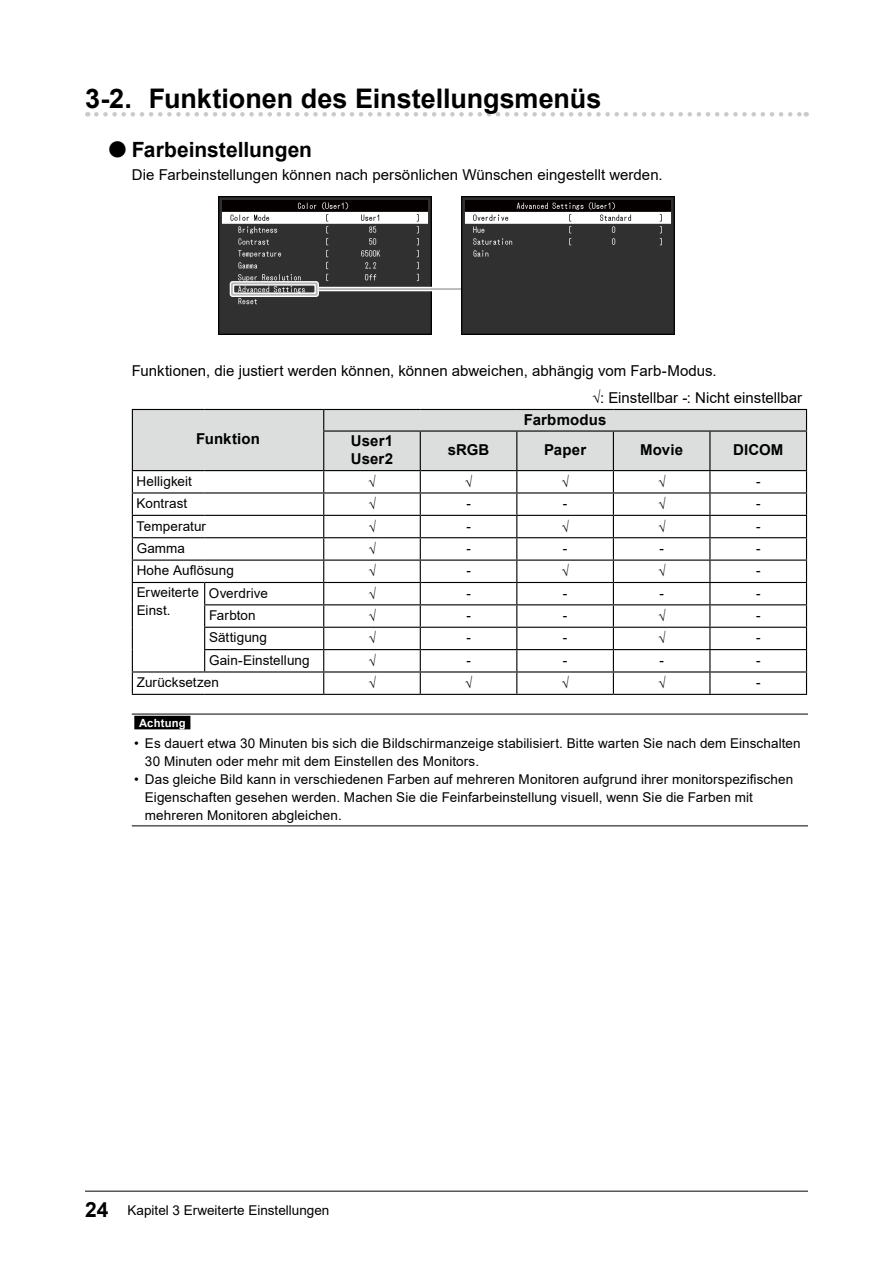
<style>
.page{position:relative;width:893px;height:1263px;background:#fff}
.page>*{position:absolute;margin:0;border:0;box-sizing:border-box;transform-origin:0 0}
.t1{font:700 27px "Arial";letter-spacing:-.005em;color:#000}
.t2{font:700 21px "Arial";color:#000}
.t3{font:15px/27.6px "Arial";color:#000}
.t4{font:700 15px/18px "Arial";letter-spacing:.01em;color:#000}
.t5{font:13.5px/18px "Arial";letter-spacing:.005em;color:#000}
.t6{font:700 11.25px "Arial";letter-spacing:.02em;color:#fff}
.s1{font-size:37.8px}
.s2{font-weight:700;font-size:21px}
</style>
<div class="page">
<svg style="left:96px;top:112px;width:711px;height:5px"></svg>
<img style="left:218px;top:197px;width:213px;height:137px">
<div style="left:230px;top:281px;width:89px;height:16px;border:4px solid #fff"></div>
<div style="left:231px;top:282px;width:87px;height:14px;border:2px solid #b5b6b6"></div>
<hr style="left:319px;top:287px;width:149px;height:4px;background:#fff">
<hr style="left:319px;top:288px;width:149px;height:2px;background:#b5b6b6">
<img style="left:462px;top:197px;width:212px;height:137px">
<svg style="left:132px;top:409px;width:675px;height:285px"></svg>
<hr style="left:205px;top:671px;width:119px;height:1px;background:#000">
<hr style="left:324px;top:671px;width:96px;height:1px;background:#000">
<hr style="left:420px;top:671px;width:97px;height:1px;background:#000">
<hr style="left:517px;top:671px;width:96px;height:1px;background:#000">
<hr style="left:613px;top:671px;width:97px;height:1px;background:#000">
<hr style="left:710px;top:671px;width:97px;height:1px;background:#000">
<hr style="left:132px;top:694px;width:73px;height:1px;background:#000">
<hr style="left:205px;top:694px;width:119px;height:1px;background:#000">
<hr style="left:324px;top:694px;width:96px;height:1px;background:#000">
<hr style="left:420px;top:694px;width:97px;height:1px;background:#000">
<hr style="left:517px;top:694px;width:96px;height:1px;background:#000">
<hr style="left:613px;top:694px;width:97px;height:1px;background:#000">
<hr style="left:710px;top:694px;width:97px;height:1px;background:#000">
<hr style="left:132px;top:714px;width:676px;height:1px;background:#000">
<hr style="left:132px;top:825px;width:676px;height:1px;background:#000">
<div style="left:134px;top:716px;width:56px;height:13px;background:#000"></div>
<hr style="left:85px;top:1190px;width:723px;height:2px;background:#595757">
<h1 class="t1" style="left:85px;top:80px;width:518px">3-2. Funktionen des Einstellungsmenüs</h1>
<h2 class="t2" style="left:106px;top:134px;width:207px"><span class="s1">●</span>Farbeinstellungen</h2>
<p class="t3" style="left:132px;top:161px;width:532px">Die Farbeinstellungen können nach persönlichen Wünschen eingestellt werden.</p>
<p class="t3" style="left:592px;top:356px;width:212px;text-indent:-460px">Funktionen, die justiert werden können, können abweichen, abhängig vom Farb-Modus.<br>√: Einstellbar -: Nicht einstellbar</p>
<p class="t4" style="left:196px;top:430px;width:65px">Funktion</p>
<p class="t4" style="left:524px;top:410px;width:84px">Farbmodus</p>
<p class="t4" style="left:351px;top:432px;width:44px">User1<br>User2</p>
<p class="t4" style="left:448px;top:441px;width:43px">sRGB</p>
<p class="t4" style="left:544px;top:441px;width:44px">Paper</p>
<p class="t4" style="left:640px;top:441px;width:44px">Movie</p>
<p class="t4" style="left:733px;top:441px;width:52px">DICOM</p>
<p class="t5" style="left:137px;top:472px;width:57px">Helligkeit</p>
<p class="t5" style="left:368px;top:473px;width:9px">√</p>
<p class="t5" style="left:465px;top:473px;width:9px">√</p>
<p class="t5" style="left:561px;top:473px;width:9px">√</p>
<p class="t5" style="left:658px;top:473px;width:9px">√</p>
<p class="t5" style="left:756px;top:472px;width:6px">-</p>
<p class="t5" style="left:137px;top:494px;width:52px">Kontrast</p>
<p class="t5" style="left:368px;top:495px;width:9px">√</p>
<p class="t5" style="left:466px;top:494px;width:6px">-</p>
<p class="t5" style="left:563px;top:494px;width:6px">-</p>
<p class="t5" style="left:658px;top:495px;width:9px">√</p>
<p class="t5" style="left:756px;top:494px;width:6px">-</p>
<p class="t5" style="left:137px;top:517px;width:71px">Temperatur</p>
<p class="t5" style="left:368px;top:518px;width:9px">√</p>
<p class="t5" style="left:466px;top:517px;width:6px">-</p>
<p class="t5" style="left:561px;top:518px;width:9px">√</p>
<p class="t5" style="left:658px;top:518px;width:9px">√</p>
<p class="t5" style="left:756px;top:517px;width:6px">-</p>
<p class="t5" style="left:137px;top:539px;width:50px">Gamma</p>
<p class="t5" style="left:368px;top:540px;width:9px">√</p>
<p class="t5" style="left:466px;top:539px;width:6px">-</p>
<p class="t5" style="left:563px;top:539px;width:6px">-</p>
<p class="t5" style="left:659px;top:539px;width:6px">-</p>
<p class="t5" style="left:756px;top:539px;width:6px">-</p>
<p class="t5" style="left:137px;top:561px;width:99px">Hohe Auflösung</p>
<p class="t5" style="left:368px;top:562px;width:9px">√</p>
<p class="t5" style="left:466px;top:561px;width:6px">-</p>
<p class="t5" style="left:561px;top:562px;width:9px">√</p>
<p class="t5" style="left:658px;top:562px;width:9px">√</p>
<p class="t5" style="left:756px;top:561px;width:6px">-</p>
<p class="t5" style="left:137px;top:583px;width:64px">Erweiterte<br>Einst.</p>
<p class="t5" style="left:209px;top:584px;width:61px">Overdrive</p>
<p class="t5" style="left:368px;top:585px;width:9px">√</p>
<p class="t5" style="left:466px;top:584px;width:6px">-</p>
<p class="t5" style="left:563px;top:584px;width:6px">-</p>
<p class="t5" style="left:659px;top:584px;width:6px">-</p>
<p class="t5" style="left:756px;top:584px;width:6px">-</p>
<p class="t5" style="left:209px;top:606px;width:48px">Farbton</p>
<p class="t5" style="left:368px;top:607px;width:9px">√</p>
<p class="t5" style="left:466px;top:606px;width:6px">-</p>
<p class="t5" style="left:563px;top:606px;width:6px">-</p>
<p class="t5" style="left:658px;top:607px;width:9px">√</p>
<p class="t5" style="left:756px;top:606px;width:6px">-</p>
<p class="t5" style="left:209px;top:628px;width:60px">Sättigung</p>
<p class="t5" style="left:368px;top:630px;width:9px">√</p>
<p class="t5" style="left:466px;top:628px;width:6px">-</p>
<p class="t5" style="left:563px;top:628px;width:6px">-</p>
<p class="t5" style="left:658px;top:630px;width:9px">√</p>
<p class="t5" style="left:756px;top:628px;width:6px">-</p>
<p class="t5" style="left:209px;top:651px;width:102px">Gain-Einstellung</p>
<p class="t5" style="left:368px;top:652px;width:9px">√</p>
<p class="t5" style="left:466px;top:651px;width:6px">-</p>
<p class="t5" style="left:563px;top:651px;width:6px">-</p>
<p class="t5" style="left:659px;top:651px;width:6px">-</p>
<p class="t5" style="left:756px;top:651px;width:6px">-</p>
<p class="t5" style="left:137px;top:673px;width:84px">Zurücksetzen</p>
<p class="t5" style="left:368px;top:674px;width:9px">√</p>
<p class="t5" style="left:465px;top:674px;width:9px">√</p>
<p class="t5" style="left:561px;top:674px;width:9px">√</p>
<p class="t5" style="left:658px;top:674px;width:9px">√</p>
<p class="t5" style="left:756px;top:673px;width:6px">-</p>
<p class="t6" style="left:139px;top:715px;width:48px">Achtung</p>
<p class="t5" style="left:145px;top:734px;width:657px;text-indent:-11px">• Es dauert etwa 30 Minuten bis sich die Bildschirmanzeige stabilisiert. Bitte warten Sie nach dem Einschalten<br>30 Minuten oder mehr mit dem Einstellen des Monitors.</p>
<p class="t5" style="left:145px;top:770px;width:650px;text-indent:-11px">• Das gleiche Bild kann in verschiedenen Farben auf mehreren Monitoren aufgrund ihrer monitorspezifischen<br>Eigenschaften gesehen werden. Machen Sie die Feinfarbeinstellung visuell, wenn Sie die Farben mit mehreren Monitoren abgleichen.</p>
<p class="t5" style="left:85px;top:1201px;width:246px"><span class="s2">24</span> Kapitel 3 Erweiterte Einstellungen</p>
</div>
